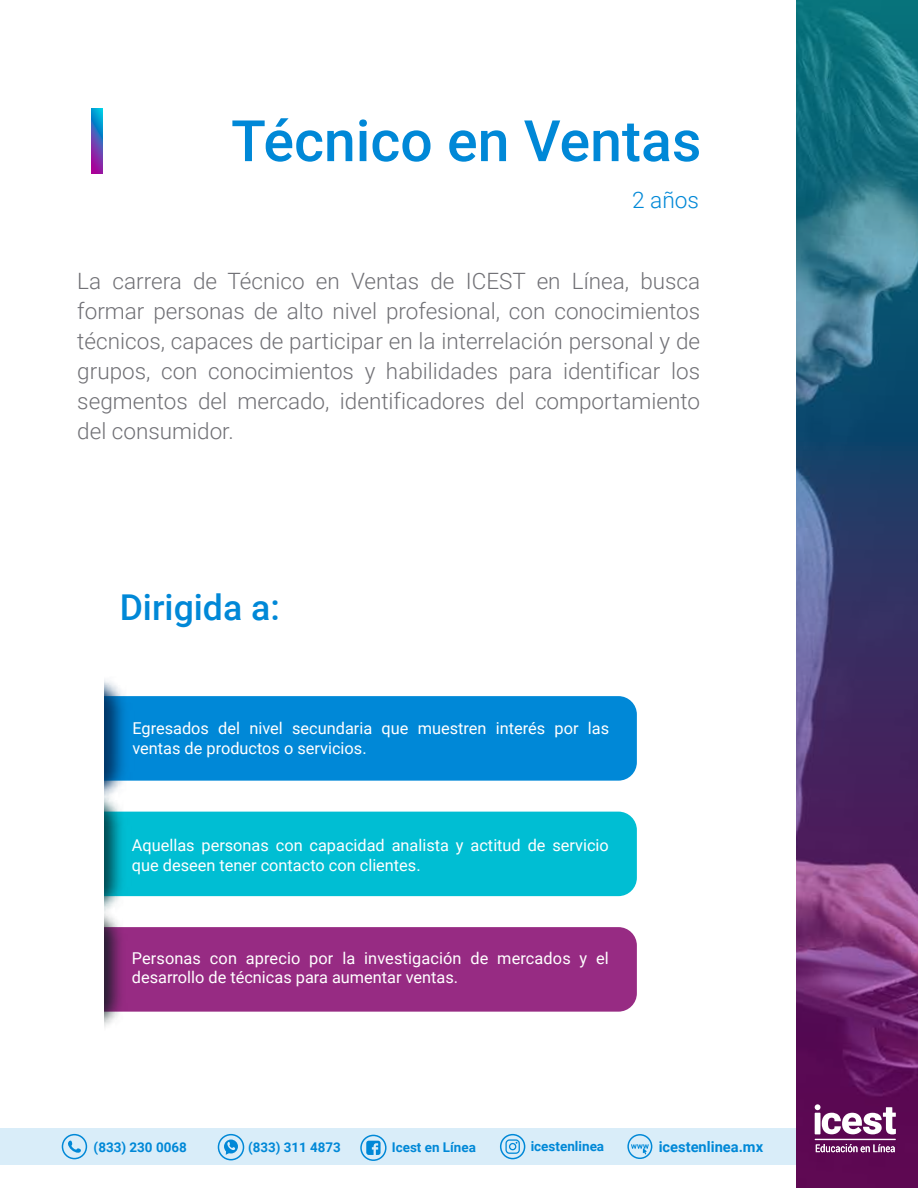
<style>
.page{position:relative;width:918px;height:1188px;background:#fff}
.page>*{position:absolute;margin:0;border:0;box-sizing:border-box;transform-origin:0 0}
.t1{font:500 57.15px "Roboto";color:#0088d7}
.t2{font:500 35.55px "Roboto";color:#0088d7}
.t3{font:300 22.65px "Roboto";color:#0088d7}
.t4{font:300 22.5px/30px "Roboto";color:#717176;text-align:justify}
.t5{font:16.35px/19.5px "Roboto";color:#fff}
.t6{font:700 14.7px "Roboto";color:#0088d7}
.t7{font:700 13.5px "Roboto";color:#0088d7}
.t8{font:700 13.35px "Roboto";color:#0088d7}
</style>
<div class="page">
<svg style="left:796px;top:0;width:122px;height:1188px;background:#424876"></svg>
<svg style="left:92px;top:108px;width:11px;height:65px"></svg>
<svg style="left:816px;top:1144px;width:79px;height:8px"></svg>
<hr style="left:815px;top:1139px;width:81px;height:1px;background:#fff">
<svg style="left:815px;top:1104px;width:81px;height:30px"></svg>
<div style="left:41px;top:696px;width:596px;height:85px;background:#0088d7;border-radius:18px"></div>
<div style="left:41px;top:812px;width:596px;height:84px;background:#00bed3;border-radius:18px"></div>
<div style="left:41px;top:927px;width:596px;height:85px;background:#972b83;border-radius:18px"></div>
<img style="left:104px;top:679px;width:66px;height:133px">
<img style="left:104px;top:749px;width:63px;height:115px">
<img style="left:104px;top:864px;width:63px;height:163px">
<div style="left:26px;top:665px;width:78px;height:393px;background:#fff"></div>
<div style="left:0;top:1128px;width:795px;height:37px;background:#d9edf9"></div>
<div style="left:360px;top:1135px;width:27px;height:26px;border:2px solid #0088d7;border-radius:50%"></div>
<svg style="left:366px;top:1141px;width:15px;height:14px"></svg>
<div style="left:218px;top:1134px;width:26px;height:26px;border:2px solid #0088d7;border-radius:50%"></div>
<svg style="left:224px;top:1140px;width:14px;height:15px"></svg>
<div style="left:62px;top:1134px;width:25px;height:25px;border:2px solid #0088d7;border-radius:50%"></div>
<svg style="left:68px;top:1141px;width:13px;height:12px"></svg>
<svg style="left:505px;top:1139px;width:15px;height:15px"></svg>
<div style="left:500px;top:1134px;width:25px;height:25px;border:2px solid #0088d7;border-radius:50%"></div>
<svg style="left:627px;top:1134px;width:25px;height:25px"></svg>
<h1 class="t1" style="left:231px;top:101px;width:472px">Técnico en Ventas</h1>
<p class="t3" style="left:632px;top:184px;width:68px">2 años</p>
<p class="t4" style="left:77px;top:266px;width:624px">La carrera de Técnico en Ventas de ICEST en Línea, busca formar personas de alto nivel profesional, con conocimientos técnicos, capaces de participar en la interrelación personal y de grupos, con conocimientos y habilidades para identificar los segmentos del mercado, identificadores del comportamiento del consumidor.</p>
<h2 class="t2" style="left:120px;top:582px;width:162px">Dirigida a:</h2>
<p class="t5" style="left:132px;top:718px;width:478px">Egresados del nivel secundaria que muestren interés por las ventas de productos o servicios.</p>
<p class="t5" style="left:132px;top:835px;width:479px">Aquellas personas con capacidad analista y actitud de servicio que deseen tener contacto con clientes.</p>
<p class="t5" style="left:132px;top:948px;width:479px">Personas con aprecio por la investigación de mercados y el desarrollo de técnicas para aumentar ventas.</p>
<p class="t7" style="left:94px;top:1138px;width:95px">(833) 230 0068</p>
<p class="t8" style="left:248px;top:1138px;width:94px">(833) 311 4873</p>
<p class="t7" style="left:392px;top:1138px;width:86px">Icest en Línea</p>
<p class="t7" style="left:531px;top:1137px;width:75px">icestenlinea</p>
<p class="t6" style="left:659px;top:1136px;width:106px">icestenlinea.mx</p>
</div>
